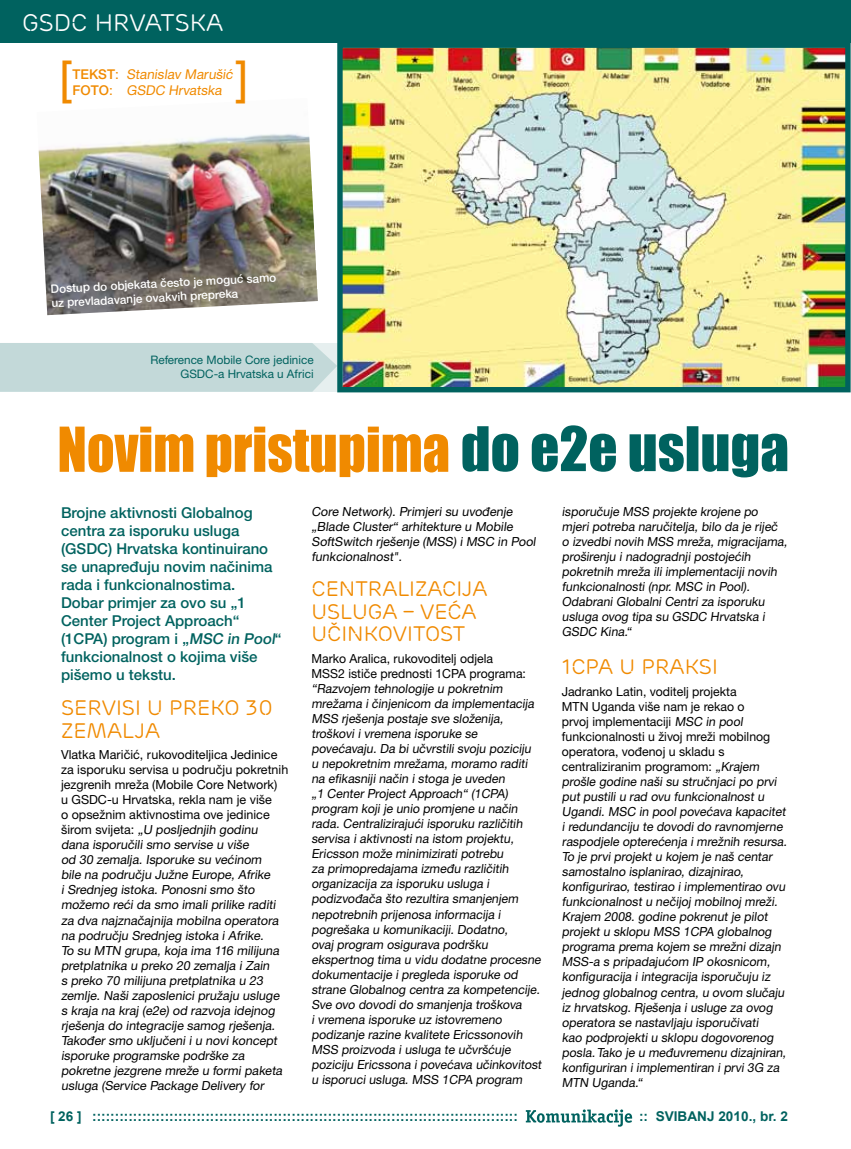
<style>
.page{position:relative;width:851px;height:1149px;background:#fff}
.page>*{position:absolute;margin:0;border:0;box-sizing:border-box;transform-origin:0 0}
.t1{font:46.5px "Arial";color:#f08a00}
.t2{font:24px "Ericsson Capital";color:#fff}
.t3{font:21px/22.5px "Ericsson Capital";color:#f08a00}
.t4{font:500 15px/18px "Ericsson Sans";color:#00625f}
.t5{font:700 13.5px "Arial";color:#00625f}
.t6{font:13.5px "Ericsson Sans";color:#f08a00}
.t7{font:500 13.5px "Ericsson Sans";color:#f08a00}
.t8{font:12.6px/15px "Ericsson Sans";color:#000}
.t9{font:500 11.7px/14.1px "Ericsson Sans";color:#fff}
.t10{font:11.7px/14.1px "Ericsson Sans";color:#00625f;text-align:right}
.s1{font-weight:500}
</style>
<div class="page">
<div style="left:0;top:343px;width:430px;height:48px;background:#c3d9d9"></div>
<img style="left:38px;top:134px;width:280px;height:181px">
<div style="left:0;top:0;width:850px;height:43px;background:#00625f"></div>
<svg style="left:462px;top:425px;width:325px;height:52px"></svg>
<svg style="left:60px;top:426px;width:388px;height:51px"></svg>
<svg style="left:525px;top:1109px;width:107px;height:17px"></svg>
<img style="left:343px;top:48px;width:501px;height:338px">
<div style="left:337px;top:42px;width:513px;height:350px;border:5px solid #00625f"></div>
<h2 class="t2" style="left:22px;top:9px;width:203px">GSDC HRVATSKA</h2>
<h1 class="t1" style="left:60px;top:47px;width:14px">[</h1>
<p class="t7" style="left:72px;top:66px;width:10px">TEK</p>
<p class="t6" style="left:98px;top:66px;width:138px"><span class="s1">S T</span> : Stanislav Marušić</p>
<h1 class="t1" style="left:235px;top:47px;width:14px">]</h1>
<p class="t7" style="left:72px;top:82px;width:19px">FOTO</p>
<p class="t6" style="left:109px;top:82px;width:116px">: GSDC Hrvatska</p>
<p class="t9" style="left:50px;top:282px;width:229px;rotate:-3deg">D ostup do objekata često je moguć samo uz prevladavanje ovakvih prepreka</p>
<p class="t10" style="left:150px;top:352px;width:165px">Reference Mobile Core jedinice<br>GSDC-a Hrvatska u Africi</p>
<p class="t4" style="left:61px;top:503px;width:222px">Brojne aktivnosti Globalnog centra za isporuku usluga (GSDC) Hrvatska kontinuirano se unapređuju novim načinima rada i funkcionalnostima.<br>Dobar primjer za ovo su „1<br>Center Project Approach“ (1CPA) program i „MSC in Pool“ funkcionalnost o kojima više pišemo u tekstu.</p>
<h3 class="t3" style="left:61px;top:696px;width:213px">SERVISI U PREKO 30<br>ZEMALJA</h3>
<p class="t8" style="left:61px;top:747px;width:229px">Vlatka Maričić, rukovoditeljica Jedinice za isporuku servisa u području pokretnih jezgrenih mreža (Mobile Core Network)<br>u GSDC-u Hrvatska, rekla nam je više<br>o opsežnim aktivnostima ove jedinice<br>š i ro m sv ij et a : „U posljednjih godinu dana isporučili smo servise u više<br>od 30 zemalja. Isporuke su većinom bile na području Južne Europe, Afrike<br>i Srednjeg istoka. Ponosni smo što možemo reći da smo imali prilike raditi za dva najznačaj nija mobilna operatora na područj u Srednjeg istoka i Afrike.<br>To su MTN grupa, koja ima 116 milijuna pretplatnika u preko 20 zemalja i Zain<br>s preko 70 milijuna pretplatnika u 23 zemlje. Naši zaposlenici pružaju usluge s kraj a na kraj (e2e) od razvoj a idej nog rješenja do integracije samog rješenja.<br>Također smo uključeni i u novi koncept isporuke programske podrške za pokretne jezgrene mreže u formi paketa usluga (Service Package Delivery for</p>
<p class="t8" style="left:311px;top:504px;width:227px">Core Network). Primjeri su uvođenje „Blade Cluster“ arhitekture u Mobile SoftSwitch rješenje (MSS) i MSC in Pool funkcionalnost".</p>
<h3 class="t3" style="left:311px;top:577px;width:178px">CENTRALIZACIJA<br>USLUGA – VEĆA<br>UČINKOVITOST</h3>
<p class="t8" style="left:311px;top:650px;width:233px">Marko Aralica, rukovoditelj odjela<br>MSS2 ističe prednosti 1CPA programa: “Razvojem tehnologije u pokretnim mrežama i činjenicom da implementacija MSS rješenja postaje sve složenija, troškovi i vremena isporuke se<br>povećavaj u. Da bi učvrstili svoj u pozicij u u nepokretnim mrežama, moramo raditi na efikasnij i način i stoga je uveden<br>„1 Center Project Approach“ (1CPA) program koj i je unio promjene u način rada. Centraliziraj ući isporuku različitih servisa i aktivnosti na istom projektu, Ericsson može minimizirati potrebu<br>za primopredajama između različitih organizacija za isporuku usluga i podizvođača što rezultira smanjenjem nepotrebnih prijenosa informacija i pogrešaka u komunikacij i. Dodatno,<br>ovaj program osigurava podršku ekspertnog tima u vidu dodatne procesne dokumentacije i pregleda isporuke od strane Globalnog centra za kompetencije.<br>Sve ovo dovodi do smanjenja troškova<br>i vremena isporuke uz istovremeno podizanje razine kvalitete Ericssonovih MSS proizvoda i usluga te učvršćuje pozicij u Ericssona i povećava učinkovitost u isporuci usluga. MSS 1CPA program</p>
<p class="t8" style="left:561px;top:504px;width:229px">isporučuje MSS projekte krojene po mjeri potreba naručitelja, bilo da je riječ o izvedbi novih MSS mreža, migracijama, proširenj u i nadogradnj i postojećih pokretnih mreža ili implementaciji novih funkcionalnosti (npr. MSC in Pool).<br>Odabrani Globalni Centri za isporuku usluga ovog tipa su GSDC Hrvatska i GSDC Kina.“</p>
<h3 class="t3" style="left:562px;top:655px;width:157px">1CPA U PRAKSI</h3>
<p class="t8" style="left:562px;top:683px;width:228px">Jadranko Latin, voditelj projekta<br>MTN Uganda više nam je rekao o<br>prvoj implementaciji MSC in pool funkcionalnosti u živoj mreži mobilnog operatora, vođenoj u skladu s centraliziranim programom: „Krajem prošle godine naši su stručnjaci po prvi put pustili u rad ovu funkcionalnost u Ugandi. MSC in pool povećava kapacitet i redundanciju te dovodi do ravnomjerne raspodjele opterećenja i mrežnih resursa.<br>To je prvi projekt u kojem je naš centar samostalno isplanirao, dizaj nirao, konfigurirao, testirao i implementirao ovu funkcionalnost u nečijoj mobilnoj mreži.<br>Krajem 2008. godine pokrenut je pilot projekt u sklopu MSS 1CPA globalnog programa prema kojem se mrežni dizaj n MSS-a s pripadajućom IP okosnicom, konfiguracija i integracija isporučuj u iz jednog globalnog centra, u ovom slučaju iz hrvatskog. Rješenja i usluge za ovog operatora se nastavljaj u isporučivati<br>kao podprojekti u sklopu dogovorenog posla.Tako je u međuvremenu dizajniran, konfiguriran i implementiran i prvi 3G za MTN Uganda.“</p>
<p class="t5" style="left:50px;top:1106px;width:469px">[ 26 ] ::::::::::::::::::::::::::::::::::::::::::::::::::::::::::::::::::::::::::::::::::::::::::::::</p>
<p class="t5" style="left:639px;top:1106px;width:150px">:: SVIBANJ 2010., BR. 2</p>
</div>
